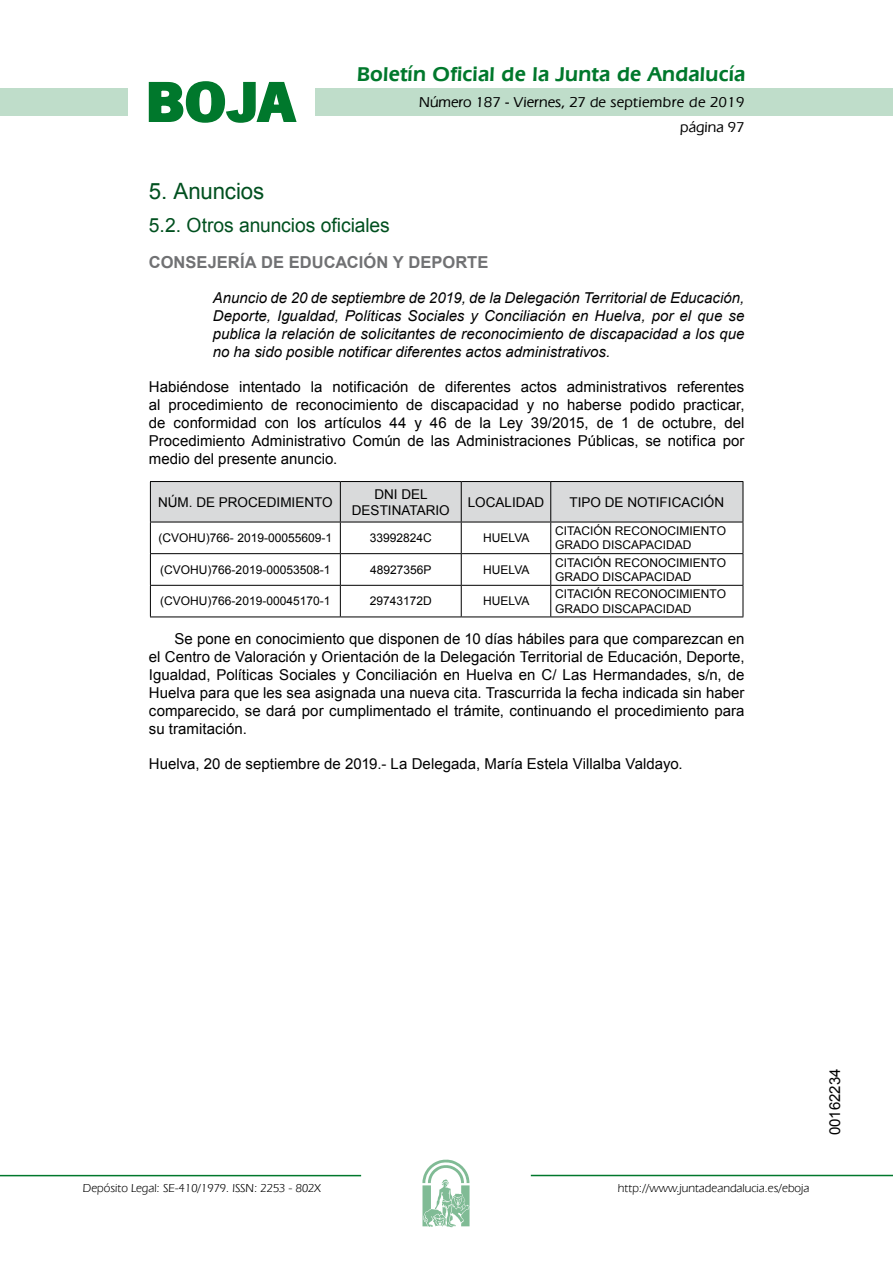
<style>
.page{position:relative;width:893px;height:1263px;background:#fff}
.page>*{position:absolute;margin:0;border:0;box-sizing:border-box;transform-origin:0 0}
.t1{font:700 57.75px "News Got T";color:#00782c;scale:1.14 1}
.t2{font:22.5px "Arial";letter-spacing:-.005em;color:#00501f}
.t3{font:600 21px "Eras IT Cby BT";letter-spacing:.01em;color:#00782c}
.t4{font:19.5px "Arial";letter-spacing:-.005em;color:#00501f}
.t5{font:700 16.5px "Arial";color:#707173}
.t6{font:15px/18px "Arial";color:#000;text-align:justify}
.t7{font:italic 15px/18px "Arial";color:#000;text-align:justify}
.t8{font:500 15px/24.5px "Eras IT Cby BT";color:#000;text-align:right}
.t9{font:13.5px/16.2px "Arial";color:#000;text-align:center}
.t10{font:12px/14.4px "Arial";color:#000}
.t11{font:12px "Eras IT Cby BT";color:#000}
</style>
<div class="page">
<div style="left:315px;top:88px;width:577px;height:28px;background:#bfddca"></div>
<div style="left:0;top:88px;width:128px;height:28px;background:#bfddca"></div>
<hr style="left:0;top:1175px;width:361px;height:1px;background:#00782c">
<svg style="left:422px;top:1159px;width:47px;height:68px"></svg>
<hr style="left:531px;top:1175px;width:361px;height:1px;background:#00782c">
<svg style="left:148px;top:81px;width:149px;height:42px"></svg>
<div style="left:151px;top:482px;width:591px;height:40px;background:#d9dadb"></div>
<hr style="left:150px;top:481px;width:190px;height:1px;background:#000">
<hr style="left:150px;top:482px;width:1px;height:40px;background:#000">
<hr style="left:340px;top:481px;width:121px;height:1px;background:#000">
<hr style="left:340px;top:482px;width:1px;height:40px;background:#000">
<hr style="left:461px;top:481px;width:89px;height:1px;background:#000">
<hr style="left:461px;top:482px;width:1px;height:40px;background:#000">
<hr style="left:550px;top:481px;width:193px;height:1px;background:#000">
<hr style="left:550px;top:482px;width:1px;height:40px;background:#000">
<hr style="left:742px;top:482px;width:1px;height:40px;background:#000">
<hr style="left:150px;top:522px;width:190px;height:1px;background:#000">
<hr style="left:150px;top:522px;width:1px;height:31px;background:#000">
<hr style="left:340px;top:522px;width:121px;height:1px;background:#000">
<hr style="left:340px;top:522px;width:1px;height:31px;background:#000">
<hr style="left:461px;top:522px;width:89px;height:1px;background:#000">
<hr style="left:461px;top:522px;width:1px;height:31px;background:#000">
<hr style="left:550px;top:522px;width:193px;height:1px;background:#000">
<hr style="left:550px;top:522px;width:1px;height:31px;background:#000">
<hr style="left:742px;top:522px;width:1px;height:31px;background:#000">
<hr style="left:150px;top:553px;width:190px;height:1px;background:#000">
<hr style="left:150px;top:554px;width:1px;height:31px;background:#000">
<hr style="left:340px;top:553px;width:121px;height:1px;background:#000">
<hr style="left:340px;top:554px;width:1px;height:31px;background:#000">
<hr style="left:461px;top:553px;width:89px;height:1px;background:#000">
<hr style="left:461px;top:554px;width:1px;height:31px;background:#000">
<hr style="left:550px;top:553px;width:193px;height:1px;background:#000">
<hr style="left:550px;top:554px;width:1px;height:31px;background:#000">
<hr style="left:742px;top:554px;width:1px;height:31px;background:#000">
<hr style="left:150px;top:585px;width:190px;height:1px;background:#000">
<hr style="left:150px;top:586px;width:1px;height:31px;background:#000">
<hr style="left:340px;top:585px;width:121px;height:1px;background:#000">
<hr style="left:340px;top:586px;width:1px;height:31px;background:#000">
<hr style="left:461px;top:585px;width:89px;height:1px;background:#000">
<hr style="left:461px;top:586px;width:1px;height:31px;background:#000">
<hr style="left:550px;top:585px;width:193px;height:1px;background:#000">
<hr style="left:550px;top:586px;width:1px;height:31px;background:#000">
<hr style="left:742px;top:586px;width:1px;height:31px;background:#000">
<hr style="left:150px;top:617px;width:190px;height:1px;background:#000">
<hr style="left:340px;top:617px;width:121px;height:1px;background:#000">
<hr style="left:461px;top:617px;width:89px;height:1px;background:#000">
<hr style="left:550px;top:617px;width:193px;height:1px;background:#000">
<h1 class="t1" style="left:145px;top:68px;width:133px">BOJA</h1>
<h3 class="t3" style="left:357px;top:62px;width:390px">Boletín Oficial de la Junta de Andalucía</h3>
<p class="t8" style="left:419px;top:90px;width:327px">Número 187 - Viernes, 27 de septiembre de 2019 página 97</p>
<h2 class="t2" style="left:149px;top:177px;width:117px">5. Anuncios</h2>
<h3 class="t4" style="left:149px;top:212px;width:242px">5.2. Otros anuncios oficiales</h3>
<p class="t5" style="left:149px;top:251px;width:341px">CONSEJERÍA DE EDUCACIÓN Y DEPORTE</p>
<p class="t7" style="left:213px;top:289px;width:533px">Anuncio de 20 de septiembre de 2019, de la Delegación Territorial de Educación, Deporte, Igualdad, Políticas Sociales y Conciliación en Huelva, por el que se publica la relación de solicitantes de reconocimiento de discapacidad a los que no ha sido posible notificar diferentes actos administrativos.</p>
<p class="t6" style="left:149px;top:378px;width:597px">Habiéndose intentado la notificación de diferentes actos administrativos referentes al procedimiento de reconocimiento de discapacidad y no haberse podido practicar, de conformidad con los artículos 44 y 46 de la Ley 39/2015, de 1 de octubre, del Procedimiento Administrativo Común de las Administraciones Públicas, se notifica por medio del presente anuncio.</p>
<p class="t9" style="left:158px;top:494px;width:176px">Núm. DE PROCEDIMIENTO</p>
<p class="t9" style="left:352px;top:486px;width:99px">DNI DEL<br>DESTINATARIO</p>
<p class="t9" style="left:467px;top:494px;width:78px">LOCALIDAD</p>
<p class="t9" style="left:569px;top:494px;width:156px">TIPO DE NOTIFICACIÓN</p>
<p class="t10" style="left:159px;top:531px;width:175px">(CVOHU)766- 2019-00055609-1</p>
<p class="t10" style="left:370px;top:531px;width:64px">33992824C</p>
<p class="t10" style="left:483px;top:531px;width:48px">HUELVA</p>
<p class="t10" style="left:555px;top:524px;width:172px">CITACIÓN RECONOCIMIENTO<br>GRADO DISCAPACIDAD</p>
<p class="t10" style="left:160px;top:563px;width:172px">(CVOHU)766-2019-00053508-1</p>
<p class="t10" style="left:370px;top:563px;width:63px">48927356P</p>
<p class="t10" style="left:483px;top:563px;width:48px">HUELVA</p>
<p class="t10" style="left:555px;top:555px;width:172px">CITACIÓN RECONOCIMIENTO<br>GRADO DISCAPACIDAD</p>
<p class="t10" style="left:160px;top:594px;width:172px">(CVOHU)766-2019-00045170-1</p>
<p class="t10" style="left:370px;top:594px;width:64px">29743172D</p>
<p class="t10" style="left:483px;top:594px;width:48px">HUELVA</p>
<p class="t10" style="left:555px;top:587px;width:172px">CITACIÓN RECONOCIMIENTO<br>GRADO DISCAPACIDAD</p>
<p class="t6" style="left:149px;top:630px;width:597px;text-indent:26px">Se pone en conocimiento que disponen de 10 días hábiles para que comparezcan en el Centro de Valoración y Orientación de la Delegación Territorial de Educación, Deporte, Igualdad, Políticas Sociales y Conciliación en Huelva en C/ Las Hermandades, s/n, de Huelva para que les sea asignada una nueva cita. Trascurrida la fecha indicada sin haber comparecido, se dará por cumplimentado el trámite, continuando el procedimiento para su tramitación.</p>
<p class="t6" style="left:149px;top:755px;width:535px">Huelva, 20 de septiembre de 2019.- La Delegada, María Estela Villalba Valdayo.</p>
<p class="t11" style="left:83px;top:1181px;width:239px">Depósito Legal: SE-410/1979. ISSN: 2253 - 802X</p>
<p class="t11" style="left:618px;top:1181px;width:193px">http://www.juntadeandalucia.es/eboja</p>
<p class="t6" style="left:826px;top:1135px;width:68px;rotate:-90deg">00162234</p>
</div>
